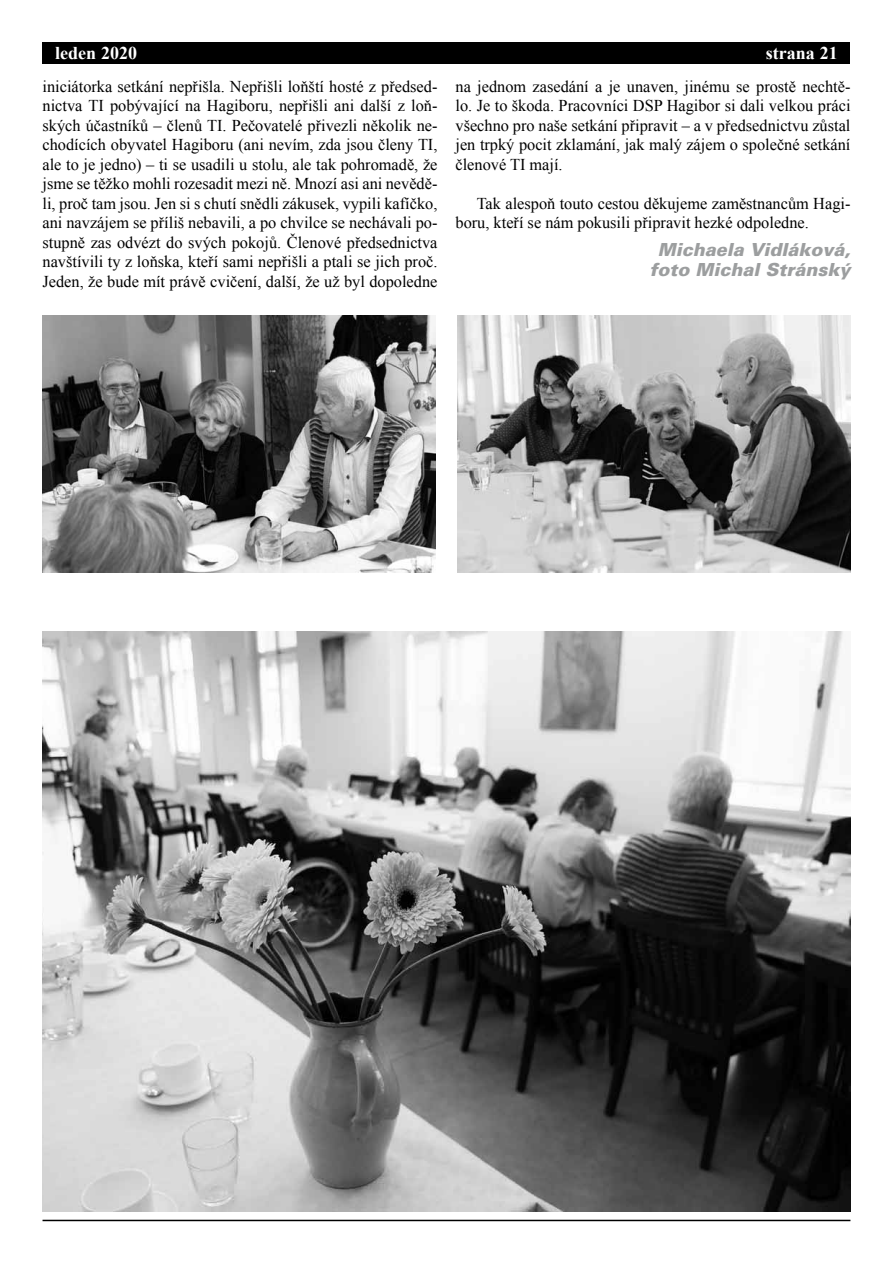
<style>
.page{position:relative;width:893px;height:1263px;background:#fff}
.page>*{position:absolute;margin:0;border:0;box-sizing:border-box;transform-origin:0 0}
.t1{font:italic 900 18px/19.5px "Univers CE";color:#9c9e9f;text-align:center}
.t2{font:700 18px "Times New Roman";color:#fff}
.t3{font:16.5px/19.5px "Times New Roman";color:#000;text-align:justify}
</style>
<div class="page">
<hr style="left:43px;top:1220px;width:807px;height:1px;background:#000">
<div style="left:43px;top:43px;width:807px;height:21px;background:#000"></div>
<img style="left:43px;top:316px;width:393px;height:257px">
<img style="left:457px;top:316px;width:393px;height:257px">
<img style="left:43px;top:631px;width:807px;height:581px">
<p class="t2" style="left:55px;top:40px;width:83px">leden 2020</p>
<p class="t2" style="left:766px;top:40px;width:73px">strana 21</p>
<p class="t3" style="left:43px;top:76px;width:397px">iniciátorka setkání nepřišla. Nepřišli loňští hosté z předsed&shy;nictva TI pobývající na Hagiboru, nepřišli ani další z loň&shy;ských účastníků – členů TI. Pečovatelé přivezli několik ne&shy;chodících obyvatel Hagiboru (ani nevím, zda jsou členy TI, ale to je jedno) – ti se usadili u stolu, ale tak pohromadě, že jsme se těžko mohli rozesadit mezi ně. Mnozí asi ani nevědě&shy;li, proč tam jsou. Jen si s chutí snědli zákusek, vypili kafíčko, ani navzájem se příliš nebavili, a po chvilce se nechávali po&shy;stupně zas odvézt do svých pokojů. Členové předsednictva navštívili ty z loňska, kteří sami nepřišli a ptali se jich proč.<br>Jeden, že bude mít právě cvičení, další, že už byl dopoledne</p>
<p class="t3" style="left:455px;top:76px;width:396px">na jednom zasedání a je unaven, jinému se prostě nechtě&shy;lo. Je to škoda. Pracovníci DSP Hagibor si dali velkou práci všechno pro naše setkání připravit – a v předsednictvu zůstal jen trpký pocit zklamání, jak malý zájem o společné setkání členové TI mají.</p>
<p class="t3" style="left:455px;top:193px;width:396px;text-indent:21px">Tak alespoň touto cestou děkujeme zaměstnancům Hagi&shy;boru, kteří se nám pokusili připravit hezké odpoledne.</p>
<p class="t1" style="left:649px;top:240px;width:202px">Michaela Vidláková, foto Michal Stránský</p>
</div>
